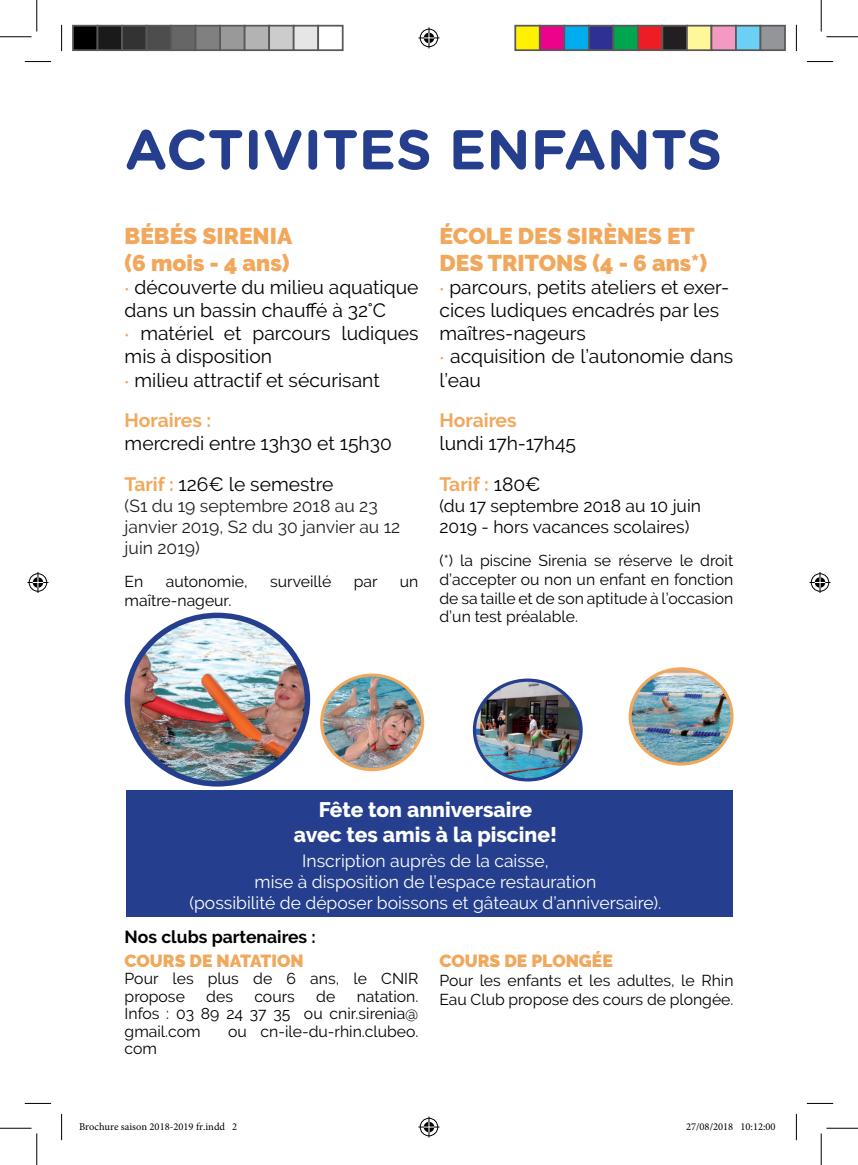
<style>
.page{position:relative;width:858px;height:1165px;background:#fff}
.page>*{position:absolute;margin:0;border:0;box-sizing:border-box;transform-origin:0 0}
.t1{font:700 56px "Gotham Rounded";color:#253f8e}
.t2{font:900 22.75px/27.3px "Raleway";color:#f1a85c}
.t3{font:800 21px "Raleway";color:#fff}
.t4{font:19.25px/23.1px "Raleway";color:#000}
.t5{font:700 19.25px "Raleway";color:#f1a85c}
.t6{font:17.5px "Raleway";color:#fff}
.t7{font:17.5px/21px "Raleway";color:#231f20}
.t8{font:17.5px/21px "Raleway";color:#000}
.t9{font:900 17.5px "Raleway";color:#f1a85c}
.t10{font:700 17.5px "Raleway";color:#000}
.t11{font:15.75px/18.9px "Raleway";color:#000;text-align:justify}
.t12{font:10.5px "Minion Pro";color:#000}
.s1{font-size:14px;color:#f1a85c}
.s2{font-weight:700;color:#f1a85c}
.s3{font-weight:400;color:#000}
</style>
<div class="page">
<div style="left:125px;top:790px;width:607px;height:126px;background:#253f8e"></div>
<img style="left:127px;top:615px;width:180px;height:169px">
<div style="left:125px;top:613px;width:185px;height:173px;border:5px solid #253f8e;border-radius:50%"></div>
<img style="left:321px;top:677px;width:101px;height:93px">
<div style="left:320px;top:673px;width:104px;height:98px;border:3px solid #f1a85c;border-radius:50%"></div>
<img style="left:476px;top:681px;width:105px;height:99px">
<div style="left:472px;top:678px;width:110px;height:103px;border:3px solid #253f8e;border-radius:50%"></div>
<img style="left:632px;top:669px;width:99px;height:95px">
<div style="left:628px;top:667px;width:105px;height:99px;border:3px solid #f1a85c;border-radius:50%"></div>
<svg style="left:25px;top:61px;width:26px;height:1px"></svg>
<svg style="left:806px;top:61px;width:26px;height:1px"></svg>
<svg style="left:25px;top:1103px;width:26px;height:1px"></svg>
<svg style="left:806px;top:1103px;width:26px;height:1px"></svg>
<svg style="left:61px;top:25px;width:1px;height:26px"></svg>
<svg style="left:61px;top:1114px;width:1px;height:26px"></svg>
<svg style="left:795px;top:25px;width:1px;height:26px"></svg>
<svg style="left:795px;top:1114px;width:1px;height:26px"></svg>
<hr style="left:0;top:36px;width:32px;height:1px;background:#000">
<hr style="left:826px;top:36px;width:31px;height:1px;background:#000">
<hr style="left:0;top:1128px;width:32px;height:1px;background:#000">
<hr style="left:826px;top:1128px;width:31px;height:1px;background:#000">
<hr style="left:36px;top:0;width:1px;height:32px;background:#000">
<hr style="left:36px;top:1133px;width:1px;height:32px;background:#000">
<hr style="left:820px;top:0;width:1px;height:32px;background:#000">
<hr style="left:820px;top:1133px;width:1px;height:32px;background:#000">
<svg style="left:418px;top:27px;width:21px;height:21px"></svg>
<svg style="left:418px;top:1116px;width:21px;height:21px"></svg>
<svg style="left:27px;top:572px;width:21px;height:21px"></svg>
<svg style="left:809px;top:572px;width:21px;height:21px"></svg>
<div style="left:73px;top:26px;width:24px;height:24px;background:#000"></div>
<div style="left:72px;top:25px;width:26px;height:26px;border:2px solid #595959"></div>
<div style="left:97px;top:26px;width:25px;height:24px;background:#1a1a1a"></div>
<div style="left:97px;top:25px;width:26px;height:26px;border:2px solid #595959"></div>
<div style="left:122px;top:26px;width:24px;height:24px;background:#333"></div>
<div style="left:121px;top:25px;width:26px;height:26px;border:2px solid #595959"></div>
<div style="left:146px;top:26px;width:25px;height:24px;background:#4d4d4d"></div>
<div style="left:146px;top:25px;width:26px;height:26px;border:2px solid #595959"></div>
<div style="left:171px;top:26px;width:24px;height:24px;background:#666"></div>
<div style="left:170px;top:25px;width:26px;height:26px;border:2px solid #595959"></div>
<div style="left:195px;top:26px;width:25px;height:24px;background:#808080"></div>
<div style="left:195px;top:25px;width:26px;height:26px;border:2px solid #595959"></div>
<div style="left:220px;top:26px;width:24px;height:24px;background:#999"></div>
<div style="left:219px;top:25px;width:26px;height:26px;border:2px solid #595959"></div>
<div style="left:244px;top:26px;width:25px;height:24px;background:#b3b3b3"></div>
<div style="left:244px;top:25px;width:26px;height:26px;border:2px solid #595959"></div>
<div style="left:269px;top:26px;width:24px;height:24px;background:#ccc"></div>
<div style="left:268px;top:25px;width:26px;height:26px;border:2px solid #595959"></div>
<div style="left:293px;top:26px;width:25px;height:24px;background:#e6e6e6"></div>
<div style="left:293px;top:25px;width:26px;height:26px;border:2px solid #595959"></div>
<div style="left:317px;top:25px;width:26px;height:26px;border:2px solid #595959"></div>
<div style="left:515px;top:26px;width:24px;height:24px;background:#fff101"></div>
<div style="left:514px;top:25px;width:26px;height:26px;border:2px solid #595959"></div>
<div style="left:539px;top:26px;width:25px;height:24px;background:#ed028c"></div>
<div style="left:538px;top:25px;width:27px;height:26px;border:2px solid #595959"></div>
<div style="left:564px;top:26px;width:24px;height:24px;background:#00aeef"></div>
<div style="left:563px;top:25px;width:26px;height:26px;border:2px solid #595959"></div>
<div style="left:588px;top:26px;width:25px;height:24px;background:#2e3092"></div>
<div style="left:587px;top:25px;width:27px;height:26px;border:2px solid #595959"></div>
<div style="left:613px;top:26px;width:24px;height:24px;background:#00a54f"></div>
<div style="left:612px;top:25px;width:26px;height:26px;border:2px solid #595959"></div>
<div style="left:637px;top:26px;width:25px;height:24px;background:#ee1d23"></div>
<div style="left:636px;top:25px;width:27px;height:26px;border:2px solid #595959"></div>
<div style="left:662px;top:26px;width:24px;height:24px;background:#231f20"></div>
<div style="left:661px;top:25px;width:26px;height:26px;border:2px solid #595959"></div>
<div style="left:686px;top:26px;width:25px;height:24px;background:#fff79a"></div>
<div style="left:685px;top:25px;width:27px;height:26px;border:2px solid #595959"></div>
<div style="left:711px;top:26px;width:24px;height:24px;background:#f499c2"></div>
<div style="left:710px;top:25px;width:26px;height:26px;border:2px solid #595959"></div>
<div style="left:735px;top:26px;width:25px;height:24px;background:#6bcff6"></div>
<div style="left:734px;top:25px;width:27px;height:26px;border:2px solid #595959"></div>
<div style="left:760px;top:26px;width:24px;height:24px;background:#939598"></div>
<div style="left:759px;top:25px;width:26px;height:26px;border:2px solid #595959"></div>
<p class="t1" style="left:125px;top:108px;width:599px">ACTIVITES ENFANTS</p>
<p class="t2" style="left:125px;top:222px;width:169px">BÉBÉS SIRENIA</p>
<p class="t2" style="left:125px;top:249px;width:166px">(6 mois - 4 ans)</p>
<p class="t4" style="left:125px;top:276px;width:295px"><span class="s1">•</span> découverte du milieu aquatique dans un bassin chauffé à 32°C</p>
<p class="t4" style="left:125px;top:322px;width:295px"><span class="s1">•</span> matériel et parcours ludiques mis à disposition</p>
<p class="t4" style="left:125px;top:368px;width:256px"><span class="s1">•</span> milieu attractif et sécurisant</p>
<p class="t5" style="left:125px;top:409px;width:88px">Horaires :</p>
<p class="t4" style="left:125px;top:432px;width:269px">mercredi entre 13h30 et 15h30</p>
<p class="t4" style="left:125px;top:472px;width:210px"><span class="s2">Tarif :</span> 126€ le semestre</p>
<p class="t7" style="left:125px;top:495px;width:277px">(S1 du 19 septembre 2018 au 23 janvier 2019, S2 du 30 janvier au 12 juin 2019)</p>
<p class="t11" style="left:125px;top:572px;width:20px">En</p>
<p class="t11" style="left:166px;top:572px;width:83px">autonomie,</p>
<p class="t11" style="left:270px;top:572px;width:63px">surveillé</p>
<p class="t11" style="left:354px;top:572px;width:25px">par</p>
<p class="t11" style="left:400px;top:572px;width:20px">un</p>
<p class="t11" style="left:125px;top:591px;width:108px">maître-nageur.</p>
<p class="t2" style="left:439px;top:222px;width:269px">ÉCOLE DES SIRÈNES ET<br>DES TRITONS (4 - 6 ans*)</p>
<p class="t4" style="left:439px;top:276px;width:291px"><span class="s1">•</span> parcours, petits ateliers et exer&shy;cices ludiques encadrés par les maîtres-nageurs</p>
<p class="t4" style="left:439px;top:345px;width:295px"><span class="s1">•</span> acquisition de l’autonomie dans l’eau</p>
<p class="t5" style="left:439px;top:409px;width:79px">Horaires</p>
<p class="t4" style="left:439px;top:432px;width:138px">lundi 17h-17h45</p>
<p class="t5" style="left:439px;top:473px;width:103px">Tarif : <span class="s3">180€</span></p>
<p class="t8" style="left:439px;top:495px;width:263px">(du 17 septembre 2018 au 10 juin<br>2019 - hors vacances scolaires)</p>
<p class="t11" style="left:439px;top:551px;width:295px">(*) la piscine Sirenia se réserve le droit d’accepter ou non un enfant en fonction de sa taille et de son aptitude à l’occasion d’un test préalable.</p>
<p class="t3" style="left:318px;top:797px;width:215px">Fête ton anniversaire</p>
<p class="t3" style="left:293px;top:823px;width:265px">avec tes amis à la piscine!</p>
<p class="t6" style="left:302px;top:850px;width:248px">Inscription auprès de la caisse,</p>
<p class="t6" style="left:254px;top:871px;width:343px">mise à disposition de l’espace restauration</p>
<p class="t6" style="left:189px;top:892px;width:473px">(possibilité de déposer boissons et gâteaux d’anniversaire).</p>
<p class="t9" style="left:439px;top:950px;width:175px">COURS DE PLONGÉE</p>
<p class="t11" style="left:439px;top:971px;width:295px">Pour les enfants et les adultes, le Rhin<br>Eau Club propose des cours de plongée.</p>
<p class="t10" style="left:125px;top:927px;width:192px">Nos clubs partenaires :</p>
<p class="t9" style="left:125px;top:950px;width:180px">COURS DE NATATION</p>
<p class="t11" style="left:125px;top:970px;width:295px;line-height:17.5px">Pour les plus de 6 ans, le CNIR propose</p>
<p class="t11" style="left:125px;top:987px;width:295px;line-height:17.5px;text-indent:232px">natation.<br>Infos : 03 89 24 37 35 ou cnir.sirenia@ gmail.com</p>
<p class="t11" style="left:206px;top:986px;width:28px">des</p>
<p class="t11" style="left:254px;top:986px;width:42px">cours</p>
<p class="t11" style="left:316px;top:986px;width:21px">de</p>
<p class="t11" style="left:228px;top:1021px;width:192px">ou cn-ile-du-rhin.clubeo.</p>
<p class="t11" style="left:125px;top:1039px;width:34px">com</p>
<p class="t12" style="left:79px;top:1119px;width:160px">Brochure saison 2018-2019 fr.indd 2</p>
<p class="t12" style="left:685px;top:1119px;width:91px">27/08/2018 10:12:00</p>
</div>
